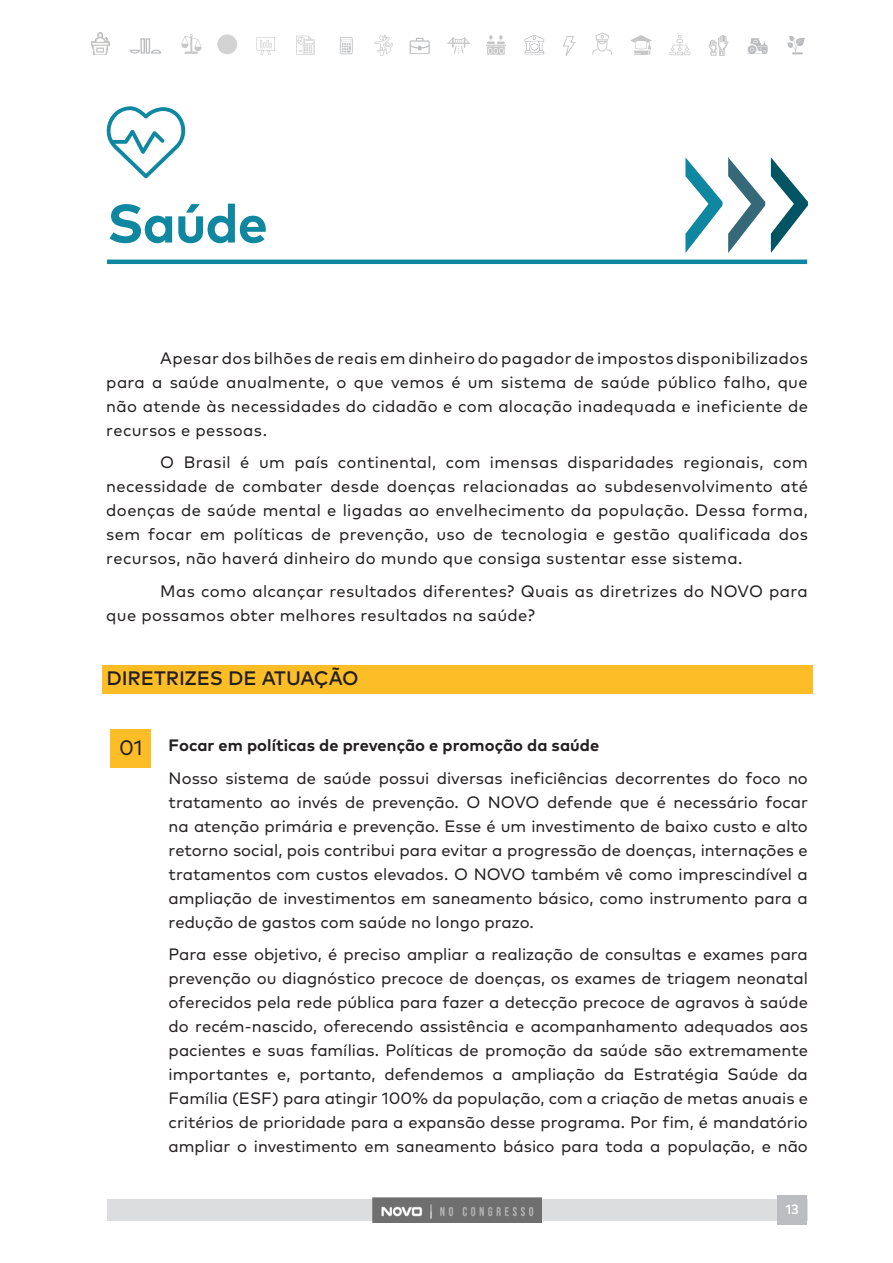
<style>
.page{position:relative;width:893px;height:1263px;background:#fff}
.page>*{position:absolute;margin:0;border:0;box-sizing:border-box;transform-origin:0 0}
.TITULOS_TEMAS{font:700 54px "Mark Pro";letter-spacing:-.015em;color:#0f87a0}
.Nº_Diretrizes_BOX{font:21px "Mark Pro";color:#231f20}
.SUB_TITULOS_2{font:500 19.5px "Mark Pro";letter-spacing:-.005em;color:#231f20}
.TX_Corrido{font:16.5px/24px "Mark Pro";letter-spacing:.015em;color:#231f20;text-align:justify}
.TX_Corrido-2{font:700 16.5px "Mark Pro";letter-spacing:.005em;color:#231f20}
.t1{font:500 13.5px "Mark Pro";color:#fff}
</style>
<div class="page">
<div style="left:107px;top:1199px;width:700px;height:21px;background:#dcdddf"></div>
<div style="left:777px;top:1195px;width:30px;height:30px;background:#bcbdc0"></div>
<img style="left:372px;top:1197px;width:170px;height:25px">
<hr style="left:107px;top:260px;width:700px;height:4px;background:#0f87a0">
<svg style="left:685px;top:157px;width:37px;height:96px"></svg>
<svg style="left:728px;top:157px;width:37px;height:96px"></svg>
<svg style="left:771px;top:157px;width:37px;height:96px"></svg>
<svg style="left:106px;top:106px;width:80px;height:73px"></svg>
<div style="left:102px;top:666px;width:710px;height:28px;background:#fdbd26"></div>
<div style="left:111px;top:730px;width:40px;height:38px;background:#fdbd26"></div>
<svg style="left:181px;top:34px;width:20px;height:20px"></svg>
<svg style="left:340px;top:37px;width:13px;height:17px"></svg>
<svg style="left:374px;top:35px;width:19px;height:21px"></svg>
<svg style="left:410px;top:38px;width:20px;height:16px"></svg>
<svg style="left:447px;top:37px;width:23px;height:17px"></svg>
<svg style="left:486px;top:35px;width:20px;height:20px"></svg>
<svg style="left:524px;top:35px;width:20px;height:19px"></svg>
<svg style="left:563px;top:36px;width:12px;height:20px"></svg>
<svg style="left:592px;top:33px;width:20px;height:22px"></svg>
<svg style="left:630px;top:35px;width:22px;height:20px"></svg>
<svg style="left:669px;top:35px;width:21px;height:20px"></svg>
<img style="left:709px;top:35px;width:20px;height:20px">
<svg style="left:747px;top:38px;width:21px;height:16px"></svg>
<svg style="left:787px;top:36px;width:18px;height:18px"></svg>
<div style="left:140px;top:38px;width:5px;height:16px;border:1px solid #bcbdc0"></div>
<div style="left:146px;top:38px;width:4px;height:16px;border:1px solid #bcbdc0"></div>
<svg style="left:150px;top:49px;width:12px;height:5px"></svg>
<svg style="left:129px;top:49px;width:12px;height:5px"></svg>
<img style="left:91px;top:32px;width:19px;height:23px">
<div style="left:217px;top:34px;width:20px;height:20px;background:#d3d3d3;border-radius:50%"></div>
<svg style="left:256px;top:37px;width:19px;height:18px"></svg>
<svg style="left:296px;top:36px;width:19px;height:19px"></svg>
<p class="TITULOS_TEMAS" style="left:107px;top:182px;width:162px">Saúde</p>
<p class="TX_Corrido" style="left:106px;top:345px;width:703px;text-indent:54px">Apesar dos bilhões de reais em dinheiro do pagador de impostos disponibilizados para a saúde anualmente, o que vemos é um sistema de saúde público falho, que não atende às necessidades do cidadão e com alocação inadequada e ineficiente de recursos e pessoas.</p>
<p class="TX_Corrido" style="left:106px;top:449px;width:703px;text-indent:54px">O Brasil é um país continental, com imensas disparidades regionais, com necessidade de combater desde doenças relacionadas ao subdesenvolvimento até doenças de saúde mental e ligadas ao envelhecimento da população. Dessa forma, sem focar em políticas de prevenção, uso de tecnologia e gestão qualificada dos recursos, não haverá dinheiro do mundo que consiga sustentar esse sistema.</p>
<p class="TX_Corrido" style="left:106px;top:578px;width:703px;text-indent:54px">Mas como alcançar resultados diferentes? Quais as diretrizes do NOVO para que possamos obter melhores resultados na saúde?</p>
<p class="SUB_TITULOS_2" style="left:106px;top:664px;width:254px">DIRETRIZES DE ATUAÇÃO</p>
<p class="Nº_Diretrizes_BOX" style="left:119px;top:731px;width:25px">01</p>
<p class="TX_Corrido-2" style="left:169px;top:733px;width:432px">Focar em políticas de prevenção e promoção da saúde</p>
<p class="TX_Corrido" style="left:169px;top:764px;width:641px">Nosso sistema de saúde possui diversas ineficiências decorrentes do foco no tratamento ao invés de prevenção. O NOVO defende que é necessário focar na atenção primária e prevenção. Esse é um investimento de baixo custo e alto retorno social, pois contribui para evitar a progressão de doenças, internações e tratamentos com custos elevados. O NOVO também vê como imprescindível a ampliação de investimentos em saneamento básico, como instrumento para a redução de gastos com saúde no longo prazo.</p>
<p class="TX_Corrido" style="left:169px;top:941px;width:641px">Para esse objetivo, é preciso ampliar a realização de consultas e exames para prevenção ou diagnóstico precoce de doenças, os exames de triagem neonatal oferecidos pela rede pública para fazer a detecção precoce de agravos à saúde do recém-nascido, oferecendo assistência e acompanhamento adequados aos pacientes e suas famílias. Políticas de promoção da saúde são extremamente importantes e, portanto, defendemos a ampliação da Estratégia Saúde da Família (ESF) para atingir 100% da população, com a criação de metas anuais e critérios de prioridade para a expansão desse programa. Por fim, é mandatório ampliar o investimento em saneamento básico para toda a população, e não</p>
<p class="t1" style="left:786px;top:1199px;width:15px">13</p>
</div>
